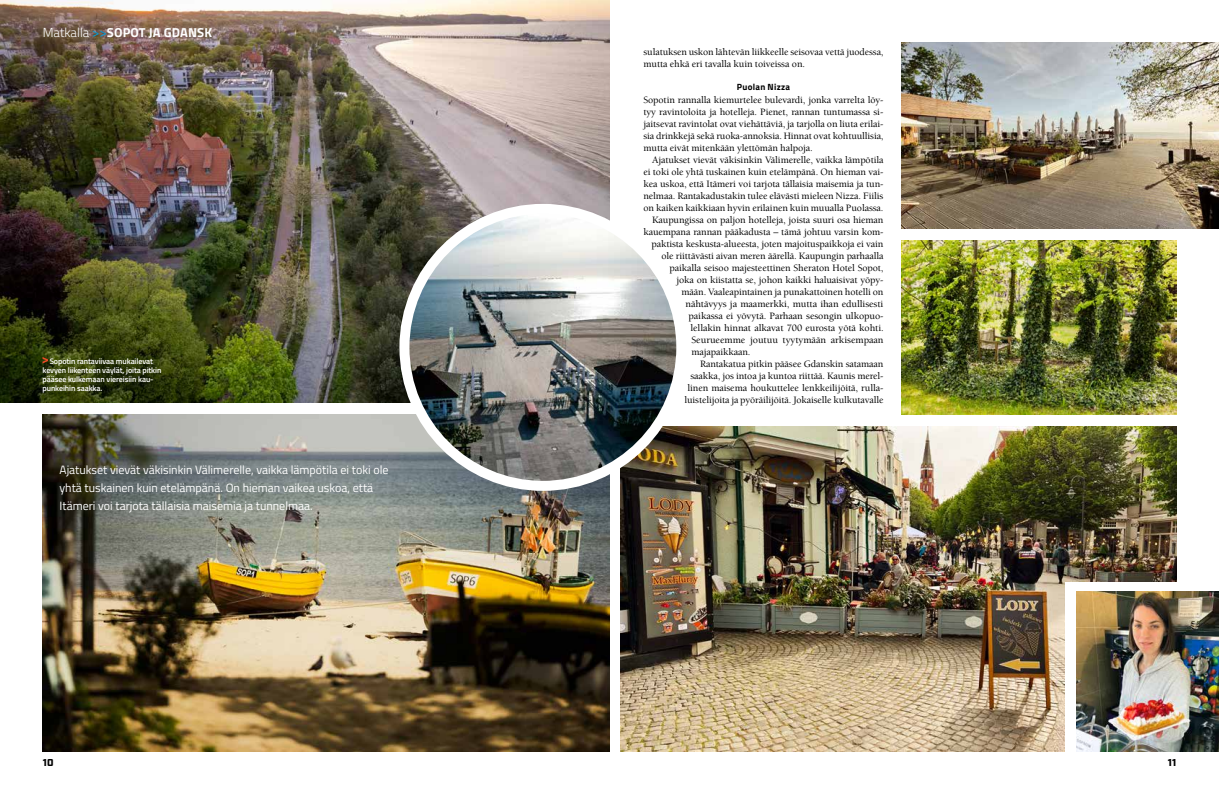
<style>
.page{position:relative;width:1219px;height:794px;background:#fff}
.page>*{position:absolute;margin:0;border:0;box-sizing:border-box;transform-origin:0 0}
.t1{font:700 13px "Titillium Web";letter-spacing:.01em;color:#fff}
.t2{font:12px/18px "Titillium Web";color:#fff}
.t3{font:500 10px/12px "Berkeley Std";letter-spacing:-.01em;color:#000}
.t4{font:900 10px "Industry";color:#000}
.t5{font:700 9px "Titillium Web";letter-spacing:.03em;color:#000}
.t6{font:600 8px/9px "Titillium Web";letter-spacing:-.01em;color:#fff}
.s1{font-weight:300}
.s2{font-weight:400;color:#009fe3}
</style>
<div class="page">
<img style="left:620px;top:426px;width:556px;height:325px">
<img style="left:902px;top:240px;width:274px;height:175px">
<img style="left:0;top:0;width:609px;height:403px">
<img style="left:43px;top:414px;width:566px;height:337px">
<img style="left:404px;top:209px;width:277px;height:277px;border-radius:138px">
<div style="left:399px;top:204px;width:287px;height:287px;border:10px solid #fff;border-radius:50%"></div>
<img style="left:902px;top:42px;width:317px;height:186px">
<svg style="left:43px;top:357px;width:5px;height:6px"></svg>
<div style="left:1066px;top:583px;width:119px;height:169px;background:#fff"></div>
<img style="left:1076px;top:592px;width:143px;height:159px">
<h1 class="t1" style="left:43px;top:23px;width:171px"><span class="s1">Matkalla</span> <span class="s2">&gt;&gt;</span>SOPOT JA GDANSK</h1>
<p class="t6" style="left:43px;top:356px;width:120px;text-indent:7px">Sopotin rantaviivaa mukailevat kevyen liikenteen väylät, joita pitkin pääsee kulkemaan viereisiin kau&shy;punkeihin saakka.</p>
<p class="t2" style="left:60px;top:460px;width:331px">Ajatukset vievät väkisinkin Välimerelle, vaikka lämpötila ei toki ole yhtä tuskainen kuin etelämpänä. On hieman vaikea uskoa, että<br>Itämeri voi tarjota tällaisia maisemia ja tunnelmaa.</p>
<p class="t3" style="left:643px;top:46px;width:242px">sulatuksen uskon lähtevän liikkeelle seisovaa vettä juodessa, mutta ehkä eri tavalla kuin toiveissa on.</p>
<p class="t5" style="left:737px;top:80px;width:55px">Puolan Nizza</p>
<p class="t3" style="left:643px;top:94px;width:242px;text-align:justify">Sopotin rannalla kiemurtelee bulevardi, jonka varrelta löy&shy;tyy ravintoloita ja hotelleja. Pienet, rannan tuntumassa si&shy;jaitsevat ravintolat ovat viehättäviä, ja tarjolla on liuta erilai&shy;sia drinkkejä sekä ruoka-annoksia. Hinnat ovat kohtuullisia, mutta eivät mitenkään ylettömän halpoja.</p>
<p class="t3" style="left:652px;top:154px;width:233px">Ajatukset vievät väkisinkin Välimerelle, vaikka lämpötila</p>
<p class="t3" style="left:643px;top:166px;width:242px">ei toki ole yhtä tuskainen kuin etelämpänä. On hieman vai-</p>
<p class="t3" style="left:643px;top:178px;width:242px">kea uskoa, että Itämeri voi tarjota tällaisia maisemia ja tun-</p>
<p class="t3" style="left:643px;top:190px;width:241px">nelmaa. Rantakadustakin tulee elävästi mieleen Nizza. Fiilis</p>
<p class="t3" style="left:643px;top:202px;width:241px">on kaiken kaikkiaan hyvin erilainen kuin muualla Puolassa.</p>
<p class="t3" style="left:652px;top:214px;width:233px">Kaupungissa on paljon hotelleja, joista suuri osa hieman</p>
<p class="t3" style="left:643px;top:226px;width:241px">kauempana rannan pääkadusta – tämä johtuu varsin kom-</p>
<p class="t3" style="left:651px;top:238px;width:234px">paktista keskusta-alueesta, joten majoituspaikkoja ei vain</p>
<p class="t3" style="left:661px;top:250px;width:223px">ole riittävästi aivan meren äärellä. Kaupungin parhaalla</p>
<p class="t3" style="left:669px;top:262px;width:216px">paikalla seisoo majesteettinen Sheraton Hotel Sopot,</p>
<p class="t3" style="left:676px;top:274px;width:209px">joka on kiistatta se, johon kaikki haluaisivat yöpy-</p>
<p class="t3" style="left:681px;top:286px;width:204px">mään. Vaaleapintainen ja punakattoinen hotelli on</p>
<p class="t3" style="left:685px;top:298px;width:199px">nähtävyys ja maamerkki, mutta ihan edullisesti</p>
<p class="t3" style="left:688px;top:310px;width:197px">paikassa ei yövytä. Parhaan sesongin ulkopuo-</p>
<p class="t3" style="left:690px;top:322px;width:195px">lellakin hinnat alkavat 700 eurosta yötä kohti.</p>
<p class="t3" style="left:691px;top:334px;width:194px">Seurueemme joutuu tyytymään arkisempaan</p>
<p class="t3" style="left:691px;top:346px;width:60px">majapaikkaan.</p>
<p class="t3" style="left:700px;top:358px;width:185px">Rantakatua pitkin pääsee Gdanskin satamaan</p>
<p class="t3" style="left:690px;top:370px;width:195px">saakka, jos intoa ja kuntoa riittää. Kaunis merel-</p>
<p class="t3" style="left:687px;top:382px;width:198px">linen maisema houkuttelee lenkkeilijöitä, rulla-</p>
<p class="t3" style="left:684px;top:394px;width:201px">luistelijoita ja pyöräilijöitä. Jokaiselle kulkutavalle</p>
<p class="t4" style="left:43px;top:756px;width:12px">10</p>
<p class="t4" style="left:1168px;top:756px;width:10px">11</p>
</div>
